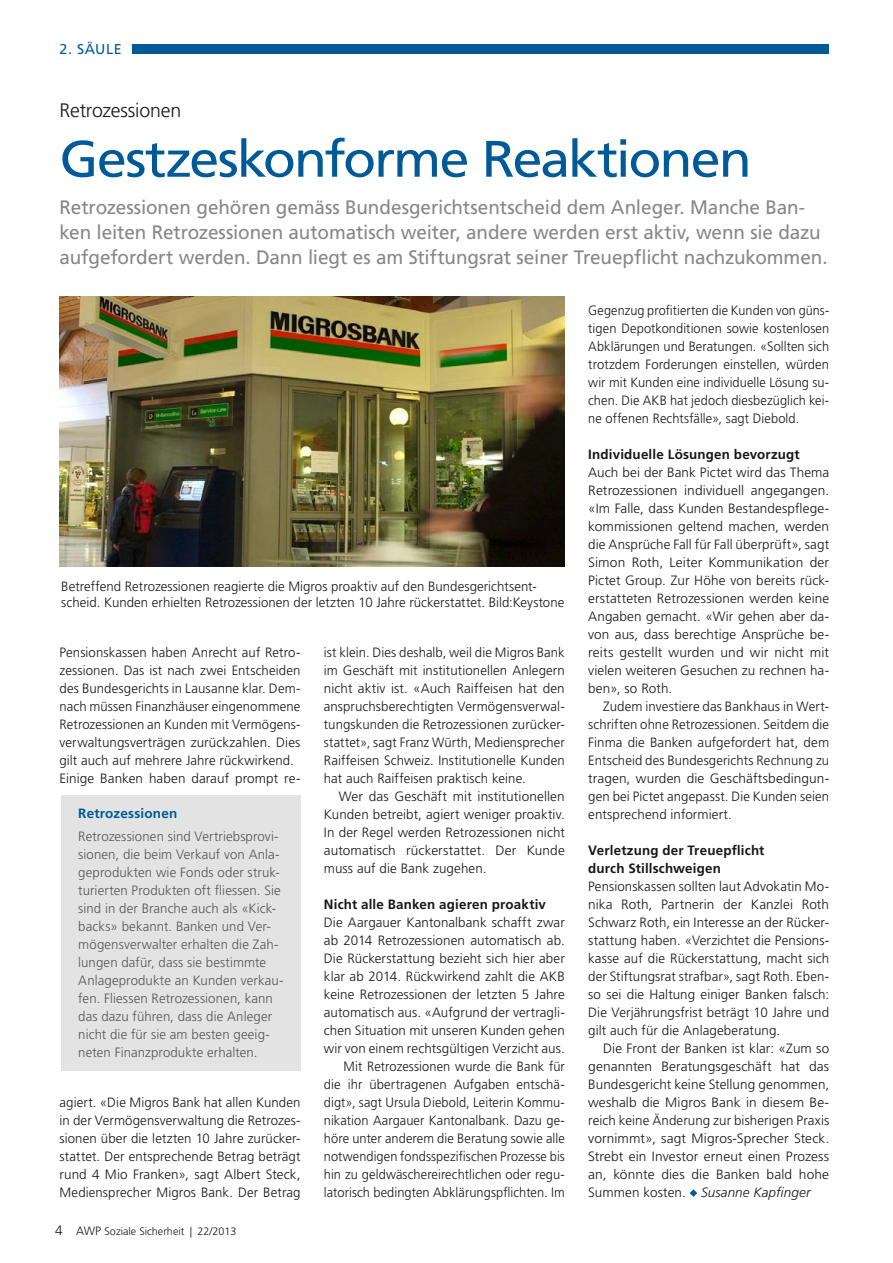
<style>
.page{position:relative;width:893px;height:1263px;background:#fff}
.page>*{position:absolute;margin:0;border:0;box-sizing:border-box;transform-origin:0 0}
.t1{font:51.3px "Frutiger LT Pro";letter-spacing:-.035em;color:#005a98;scale:1.05 1}
.t2{font:19.5px/24.8px "Frutiger LT Pro";letter-spacing:-.005em;color:#868786}
.t3{font:300 19.5px "Frutiger LT Pro";letter-spacing:-.01em;color:#181716}
.t4{font:14.25px "Frutiger LT Pro";letter-spacing:.04em;color:#005a98}
.t5{font:300 13.5px/18px "Frutiger LT Pro";letter-spacing:.005em;color:#181716;text-align:justify}
.t6{font:300 13.5px/18px "Frutiger LT Pro";letter-spacing:.01em;color:#565655}
.t7{font:300 13.5px/18px "Frutiger LT Pro";letter-spacing:.005em;color:#181716;text-align:justify;scale:.94 1}
.t8{font:700 13.5px/18px "Frutiger LT Pro";letter-spacing:.015em;color:#181716}
.t9{font:700 13.5px "Frutiger LT Pro";letter-spacing:.015em;color:#005a98}
.t10{font:300 10.8px "Frutiger LT Pro";color:#181716}
.s1{font-size:13.5px}
.s2{font-size:12px}
.s3{font-style:italic}
</style>
<div class="page">
<div style="left:60px;top:45px;width:769px;height:9px;background:#005a98"></div>
<div style="left:49px;top:43px;width:83px;height:12px;background:#fff"></div>
<svg style="left:690px;top:1189px;width:7px;height:8px"></svg>
<img style="left:60px;top:297px;width:505px;height:270px">
<div style="left:61px;top:795px;width:239px;height:276px;background:#e3e3e3"></div>
<p class="t4" style="left:60px;top:41px;width:64px">2. SÄULE</p>
<h2 class="t3" style="left:60px;top:99px;width:123px">Retrozessionen</h2>
<h1 class="t1" style="left:60px;top:129px;width:661px">Gestzeskonforme Reaktionen</h1>
<p class="t2" style="left:60px;top:195px;width:770px">Retrozessionen gehören gemäss Bundesgerichtsentscheid dem Anleger. Manche Ban&shy;ken leiten Retrozessionen automatisch weiter, andere werden erst aktiv, wenn sie dazu aufgefordert werden. Dann liegt es am Stiftungsrat seiner Treuepflicht nachzukommen.</p>
<p class="t5" style="left:61px;top:578px;width:505px;line-height:16.2px">Betreffend Retrozessionen reagierte die Migros proaktiv auf den Bundesgerichtsent&shy;scheid. Kunden erhielten Retrozessionen der letzten 10 Jahre rückerstattet. Bild:Keystone</p>
<p class="t5" style="left:60px;top:643px;width:242px;text-align:left">Pensionskassen haben Anrecht auf Retro&shy;zessionen. Das ist nach zwei Entscheiden des Bundesgerichts in Lausanne klar. Dem&shy;nach müssen Finanzhäuser eingenommene Retrozessionen an Kunden mit Vermögens&shy;verwaltungsverträgen zurückzahlen. Dies gilt auch auf mehrere Jahre rückwirkend.<br>Einige Banken haben darauf prompt re-</p>
<p class="t9" style="left:78px;top:806px;width:101px">Retrozessionen</p>
<p class="t6" style="left:78px;top:827px;width:207px">Retrozessionen sind Vertriebsprovi&shy;sionen, die beim Verkauf von Anla&shy;geprodukten wie Fonds oder struk&shy;turierten Produkten oft fliessen. Sie sind in der Branche auch als «Kick&shy;backs» bekannt. Banken und Ver&shy;mögensverwalter erhalten die Zah&shy;lungen dafür, dass sie bestimmte Anlageprodukte an Kunden verkau&shy;fen. Fliessen Retrozessionen, kann das dazu führen, dass die Anleger nicht die für sie am besten geeig&shy;neten Finanzprodukte erhalten.</p>
<p class="t5" style="left:60px;top:1093px;width:242px">agiert. «Die Migros Bank hat allen Kunden in der Vermögensverwaltung die Retrozes&shy;sionen über die letzten 10 Jahre zurücker&shy;stattet. Der entsprechende Betrag beträgt rund 4 Mio Franken», sagt Albert Steck, Mediensprecher Migros Bank. Der Betrag</p>
<p class="t10" style="left:55px;top:1225px;width:183px"><span class="s1">4</span> <span class="s2">AWP</span> Soziale Sicherheit | 22/2013</p>
<p class="t5" style="left:324px;top:643px;width:242px">ist klein. Dies deshalb, weil die Migros Bank im Geschäft mit institutionellen Anlegern nicht aktiv ist. «Auch Raiffeisen hat den anspruchsberechtigten Vermögensverwal&shy;tungskunden die Retrozessionen zurücker&shy;stattet», sagt Franz Würth, Mediensprecher Raiffeisen Schweiz. Institutionelle Kunden hat auch Raiffeisen praktisch keine.</p>
<p class="t5" style="left:324px;top:787px;width:242px;text-indent:15px">Wer das Geschäft mit institutionellen Kunden betreibt, agiert weniger proaktiv.<br>In der Regel werden Retrozessionen nicht automatisch rückerstattet. Der Kunde muss auf die Bank zugehen.</p>
<p class="t8" style="left:324px;top:895px;width:224px">Nicht alle Banken agieren proaktiv</p>
<p class="t5" style="left:324px;top:913px;width:242px;text-align:right">Die Aargauer Kantonalbank schafft zwar ab 2014 Retrozessionen automatisch ab.<br>Die Rückerstattung bezieht sich hier aber klar ab 2014. Rückwirkend zahlt die AKB keine Retrozessionen der letzten 5 Jahre automatisch aus. «Aufgrund der vertragli&shy;chen Situation mit unseren Kunden gehen wir von einem rechtsgültigen Verzicht aus.<br>Mit Retrozessionen wurde die Bank für die ihr übertragenen Aufgaben entschä&shy;digt», sagt Ursula Diebold, Leiterin Kommu&shy;nikation Aargauer Kantonalbank. Dazu ge&shy;höre unter anderem die Beratung sowie alle notwendigen fondsspezifischen Prozesse bis hin zu geldwäschereirechtlichen oder regu&shy;latorisch bedingten Abklärungspflichten. Im</p>
<p class="t7" style="left:588px;top:301px;width:258px">Gegenzug profitierten die Kunden von güns&shy;tigen Depotkonditionen sowie kostenlosen Abklärungen und Beratungen. «Sollten sich trotzdem Forderungen einstellen, würden wir mit Kunden eine individuelle Lösung su&shy;chen. Die AKB hat jedoch diesbezüglich kei&shy;ne offenen Rechtsfälle», sagt Diebold.</p>
<p class="t8" style="left:588px;top:445px;width:213px">Individuelle Lösungen bevorzugt</p>
<p class="t5" style="left:588px;top:463px;width:242px">Auch bei der Bank Pictet wird das Thema Retrozessionen individuell angegangen. «Im Falle, dass Kunden Bestandespflege&shy;kommissionen geltend machen, werden die Ansprüche Fall für Fall überprüft», sagt Simon Roth, Leiter Kommunikation der Pictet Group. Zur Höhe von bereits rück&shy;erstatteten Retrozessionen werden keine Angaben gemacht. «Wir gehen aber da&shy;von aus, dass berechtige Ansprüche be&shy;reits gestellt wurden und wir nicht mit vielen weiteren Gesuchen zu rechnen ha&shy;ben», so Roth.</p>
<p class="t5" style="left:588px;top:697px;width:242px;text-indent:15px">Zudem investiere das Bankhaus in Wert&shy;schriften ohne Retrozessionen. Seitdem die Finma die Banken aufgefordert hat, dem Entscheid des Bundesgerichts Rechnung zu tragen, wurden die Geschäftsbedingun&shy;gen bei Pictet angepasst. Die Kunden seien entsprechend informiert.</p>
<p class="t8" style="left:588px;top:841px;width:178px">Verletzung der Treuepflicht durch Stillschweigen</p>
<p class="t5" style="left:588px;top:877px;width:242px">Pensionskassen sollten laut Advokatin Mo&shy;nika Roth, Partnerin der Kanzlei Roth Schwarz Roth, ein Interesse an der Rücker&shy;stattung haben. «Verzichtet die Pensions&shy;kasse auf die Rückerstattung, macht sich der Stiftungsrat strafbar», sagt Roth. Eben&shy;so sei die Haltung einiger Banken falsch:<br>Die Verjährungsfrist beträgt 10 Jahre und gilt auch für die Anlageberatung.</p>
<p class="t5" style="left:588px;top:1039px;width:242px;text-indent:15px">Die Front der Banken ist klar: «Zum so genannten Beratungsgeschäft hat das Bundesgericht keine Stellung genommen, weshalb die Migros Bank in diesem Be&shy;reich keine Änderung zur bisherigen Praxis vornimmt», sagt Migros-Sprecher Steck.<br>Strebt ein Investor erneut einen Prozess an, könnte dies die Banken bald hohe Summen kosten. <span class="s3">Susanne Kapfinger</span></p>
</div>
